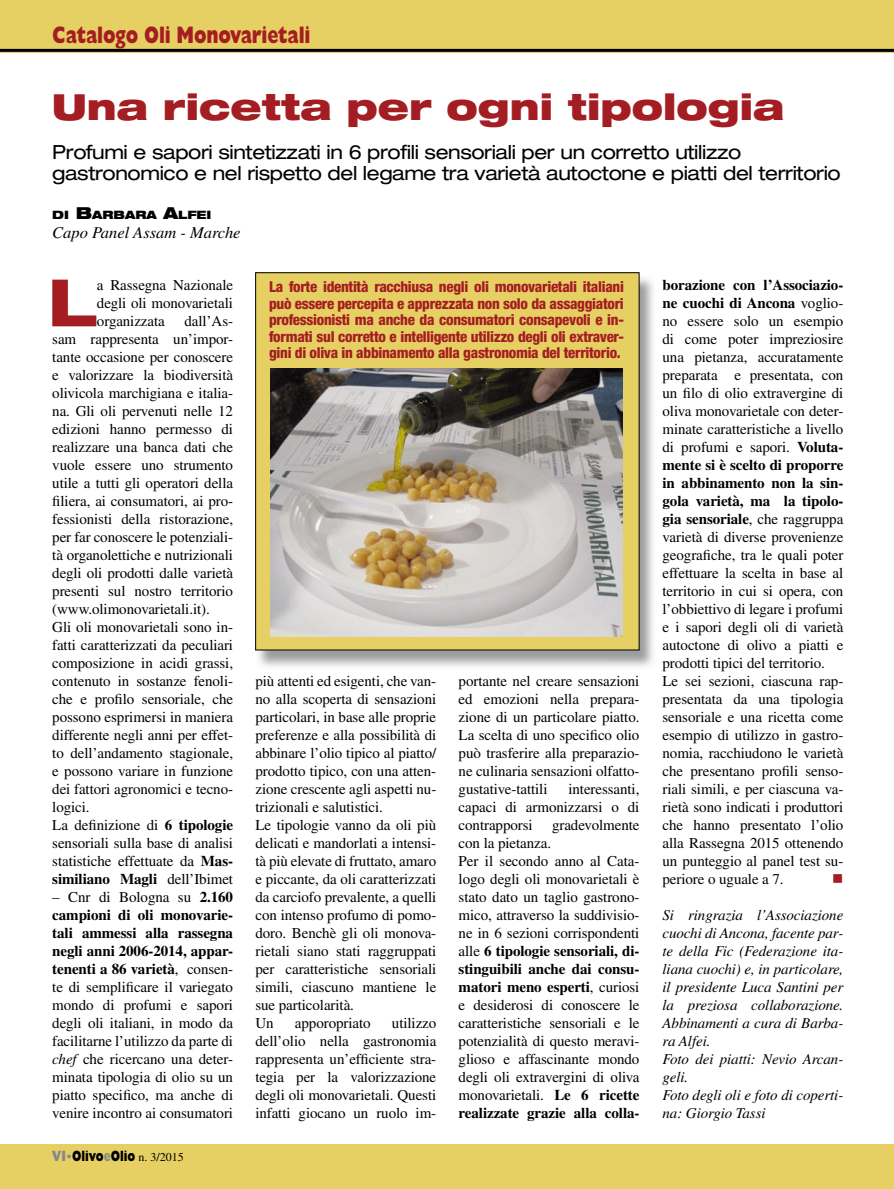
<style>
.page{position:relative;width:894px;height:1189px;background:#fff}
.page>*{position:absolute;margin:0;border:0;box-sizing:border-box;transform-origin:0 0}
.t1{font:800 expanded 65.4px "Helvetica Neue LT Std";color:#a41d23}
.t2{font:900 expanded 36px "Helvetica Neue LT Std";color:#a41d23}
.t3{font:800 24px "Gill Sans Std";letter-spacing:-.01em;color:#a41d23;scale:.75 1}
.t4{font:expanded 19.5px/21px "Helvetica Neue LT Std";letter-spacing:-.02em;color:#000}
.t5{font:italic 16.5px "Times LT Std";color:#000}
.t6{font:15px/18px "Times LT Std";letter-spacing:-.005em;color:#000;text-align:justify}
.t7{font:800 condensed 15px/16.5px "Helvetica Neue LT Std";letter-spacing:-.02em;color:#a41d23;text-align:justify}
.t8{font:italic 15px/18px "Times LT Std";letter-spacing:-.005em;color:#000}
.t9{font:800 15px "Gill Sans Std";color:#000;scale:.75 1}
.t10{font:15px "Wingdings";color:#a41d23}
.t11{font:900 expanded 11.55px "Helvetica Neue LT Std";color:#000}
.s1{font-size:16.5px}
.s2{font-weight:700}
.s3{font-style:italic}
.s4{color:#87888a}
.s5{font-family:"Times LT Std";font-weight:700;font-size:13.5px;color:#87888a}
.s6{font-family:"Times LT Std";font-weight:400;font-size:12px}
</style>
<div class="page">
<div style="left:0;top:0;width:893px;height:52px;background:#e6d063"></div>
<hr style="left:0;top:49px;width:893px;height:3px;background:#000">
<div style="left:0;top:1144px;width:893px;height:45px;background:#e6d063"></div>
<img style="left:255px;top:274px;width:398px;height:393px">
<div style="left:255px;top:273px;width:384px;height:377px;background:#e6d063"></div>
<div style="left:255px;top:272px;width:384px;height:378px;border:1px solid #000"></div>
<img style="left:271px;top:368px;width:351px;height:269px">
<h3 class="t3" style="left:52px;top:21px;width:346px">Catalogo Oli Monovarietali</h3>
<h2 class="t2" style="left:52px;top:84px;width:733px">Una ricetta per ogni tipologia</h2>
<h3 class="t4" style="left:52px;top:141px;width:789px">Profumi e sapori sintetizzati in 6 profili sensoriali per un corretto utilizzo gastronomico e nel rispetto del legame tra varietà autoctone e piatti del territorio</h3>
<p class="t11" style="left:52px;top:207px;width:160px">DI <span class="s1">B</span>ARBARA <span class="s1">A</span>LFEI</p>
<p class="t5" style="left:52px;top:223px;width:190px">Capo Panel Assam - Marche</p>
<h1 class="t1" style="left:48px;top:261px;width:51px">L</h1>
<p class="t6" style="left:97px;top:276px;width:138px">a Rassegna Nazionale degli oli monovarietali organizzata</p>
<p class="t6" style="left:52px;top:312px;width:182px;text-align:left;text-indent:132px">dall’As&shy;sam rappresenta un’impor&shy;tante occasione per conoscere e valorizzare la biodiversità olivicola marchigiana e italia&shy;na. Gli oli pervenuti nelle 12 edizioni hanno permesso di realizzare una banca dati che vuole essere uno strumento utile a tutti gli operatori della filiera, ai consumatori, ai pro&shy;fessionisti della ristorazione, per far conoscere le potenziali&shy;tà organolettiche e nutrizionali degli oli prodotti dalle varietà presenti sul nostro territorio (www.olimonovarietali.it).<br>Gli oli monovarietali sono in&shy;fatti caratterizzati da peculiari composizione in acidi grassi, contenuto in sostanze fenoli&shy;che e profilo sensoriale, che possono esprimersi in maniera differente negli anni per effet&shy;to dell’andamento stagionale, e possono variare in funzione dei fattori agronomici e tecno&shy;logici.<br>La definizione di <span class="s2">6 tipologie </span>sensoriali sulla base di analisi statistiche effettuate da <span class="s2">Mas&shy;similiano Magli</span> dell’Ibimet</p>
<p class="t6" style="left:52px;top:888px;width:182px">– Cnr di Bologna su <span class="s2">2.160 campioni di oli monovarie&shy;tali ammessi alla rassegna negli anni 2006-2014, appar&shy;tenenti a 86 varietà</span>, consen&shy;te di semplificare il variegato mondo di profumi e sapori degli oli italiani, in modo da facilitarne l’utilizzo da parte di <span class="s3">chef</span> che ricercano una deter&shy;minata tipologia di olio su un piatto specifico, ma anche di venire incontro ai consumatori</p>
<p class="t9" style="left:52px;top:1147px;width:177px"><span class="s4">VI</span> <span class="s5">•</span> Olivo<span class="s4">e</span>Olio <span class="s6">n. 3/2015</span></p>
<p class="t7" style="left:269px;top:278px;width:356px">La forte identità racchiusa negli oli monovarietali italiani può essere percepita e apprezzata non solo da assaggiatori professionisti ma anche da consumatori consapevoli e in&shy;formati sul corretto e intelligente utilizzo degli oli extraver&shy;gini di oliva in abbinamento alla gastronomia del territorio.</p>
<p class="t6" style="left:255px;top:672px;width:182px;text-align:left">più attenti ed esigenti, che van&shy;no alla scoperta di sensazioni particolari, in base alle proprie preferenze e alla possibilità di abbinare l’olio tipico al piatto/ prodotto tipico, con una atten&shy;zione crescente agli aspetti nu&shy;trizionali e salutistici.<br>Le tipologie vanno da oli più delicati e mandorlati a intensi&shy;tà più elevate di fruttato, amaro e piccante, da oli caratterizzati da carciofo prevalente, a quelli con intenso profumo di pomo&shy;doro. Benchè gli oli monova&shy;rietali siano stati raggruppati per caratteristiche sensoriali simili, ciascuno mantiene le sue particolarità.<br>Un</p>
<p class="t6" style="left:255px;top:1014px;width:182px;text-indent:136px">utilizzo dell’olio nella gastronomia rappresenta un’efficiente stra&shy;tegia per la valorizzazione degli oli monovarietali. Questi infatti giocano un ruolo im-</p>
<p class="t6" style="left:295px;top:1014px;width:77px">apporopriato</p>
<p class="t6" style="left:458px;top:672px;width:182px">portante nel creare sensazioni ed emozioni nella prepara&shy;zione di un particolare piatto.<br>La scelta di uno specifico olio può trasferire alla preparazio&shy;ne culinaria sensazioni olfatto&shy;gustative-tattili</p>
<p class="t6" style="left:458px;top:780px;width:182px;text-indent:110px">interessanti, capaci di armonizzarsi o di contrapporsi</p>
<p class="t6" style="left:552px;top:816px;width:89px">gradevolmente</p>
<p class="t6" style="left:458px;top:834px;width:182px;text-align:left">con la pietanza.<br>Per il secondo anno al Cata&shy;logo degli oli monovarietali è stato dato un taglio gastrono&shy;mico, attraverso la suddivisio&shy;ne in 6 sezioni corrispondenti alle <span class="s2">6 tipologie sensoriali, di&shy;stinguibili anche dai consu&shy;matori meno esperti</span>, curiosi e desiderosi di conoscere le caratteristiche sensoriali e le potenzialità di questo meravi&shy;glioso e affascinante mondo degli oli extravergini di oliva monovarietali. <span class="s2">Le 6 ricette realizzate grazie alla colla-</span></p>
<p class="t6" style="left:662px;top:276px;width:182px;text-align:left"><span class="s2">borazione con l’Associazio&shy;ne cuochi di Ancona</span> voglio&shy;no essere solo un esempio di come poter impreziosire una pietanza, accuratamente preparata e presentata, con un filo di olio extravergine di oliva monovarietale con deter&shy;minate caratteristiche a livello di profumi e sapori. <span class="s2">Voluta&shy;mente si è scelto di proporre in abbinamento non la sin&shy;gola varietà, ma la tipolo&shy;gia sensoriale</span>, che raggruppa varietà di diverse provenienze geografiche, tra le quali poter effettuare la scelta in base al territorio in cui si opera, con l’obbiettivo di legare i profumi e i sapori degli oli di varietà autoctone di olivo a piatti e prodotti tipici del territorio.<br>Le sei sezioni, ciascuna rap&shy;presentata da una tipologia sensoriale e una ricetta come esempio di utilizzo in gastro&shy;nomia, racchiudono le varietà che presentano profili senso&shy;riali simili, e per ciascuna va&shy;rietà sono indicati i produttori che hanno presentato l’olio alla Rassegna 2015 ottenendo un punteggio al panel test su&shy;periore o uguale a 7.</p>
<p class="t10" style="left:832px;top:871px;width:13px">■</p>
<p class="t8" style="left:662px;top:906px;width:182px">Si ringrazia l’Associazione cuochi di Ancona, facente par&shy;te della Fic (Federazione ita&shy;liana cuochi) e, in particolare, il presidente Luca Santini per la preziosa collaborazione.<br>Abbinamenti a cura di Barba&shy;ra Alfei.<br>Foto dei piatti: Nevio Arcan&shy;geli.<br>Foto degli oli e foto di coperti&shy;na: Giorgio Tassi</p>
</div>
